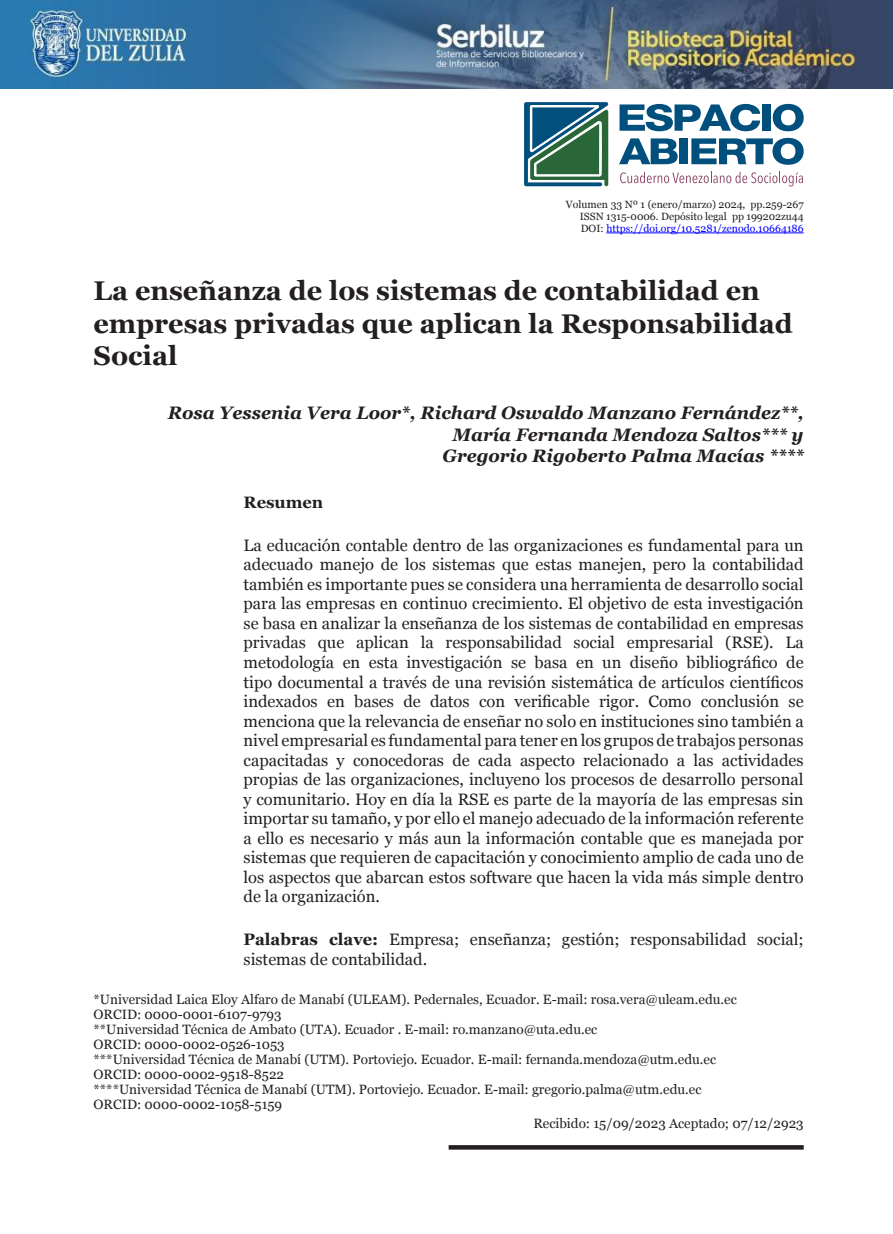
<style>
.page{position:relative;width:893px;height:1234px;background:#fff}
.page>*{position:absolute;margin:0;border:0;box-sizing:border-box;transform-origin:0 0}
.t1{font:700 27px/32.4px "Georgia";color:#231f20}
.t2{font:italic 700 18px/21.6px "Georgia";color:#231f20;text-align:right}
.t3{font:16.5px/19.5px "Georgia";color:#231f20;text-align:justify}
.t4{font:700 16.5px "Georgia";color:#231f20}
.t5{font:13.5px/15px "Georgia";color:#231f20}
.t6{font:10.5px/12px "Georgia";color:#231f20;text-align:justify}
.s1{color:#00f}
.s2{font-weight:700}
</style>
<div class="page">
<svg style="left:524px;top:102px;width:84px;height:85px;background:#477e7b"></svg>
<svg style="left:619px;top:138px;width:59px;height:26px"></svg>
<div style="left:680px;top:138px;width:8px;height:26px;background:#004f7d"></div>
<svg style="left:691px;top:138px;width:113px;height:27px"></svg>
<svg style="left:619px;top:104px;width:141px;height:27px"></svg>
<div style="left:762px;top:104px;width:8px;height:27px;background:#004f7d"></div>
<svg style="left:773px;top:104px;width:31px;height:27px"></svg>
<svg style="left:620px;top:172px;width:183px;height:14px"></svg>
<svg style="left:449px;top:1145px;width:355px;height:4px"></svg>
<img style="left:0;top:0;width:893px;height:88px">
<hr style="left:606px;top:232px;width:198px;height:1px;background:#00f">
<p class="t6" style="left:580px;top:198px;width:225px;text-indent:-14px">Volumen 33 Nº 1 (enero/marzo) 2024, pp.259-267<br>ISSN 1315-0006. Depósito legal pp 199202zu44<br>DOI: <span class="s1">https://doi.org/10.5281/zenodo.10664186</span></p>
<h1 class="t1" style="left:94px;top:274px;width:701px">La enseñanza de los sistemas de contabilidad en empresas privadas que aplican la Responsabilidad<br>Social</h1>
<p class="t2" style="left:168px;top:402px;width:637px">Rosa Yessenia Vera Loor*, Richard Oswaldo Manzano Fernández**,<br>María Fernanda Mendoza Saltos*** y<br>Gregorio Rigoberto Palma Macías ****</p>
<p class="t4" style="left:244px;top:491px;width:81px">Resumen</p>
<p class="t3" style="left:244px;top:535px;width:562px">La educación contable dentro de las organizaciones es fundamental para un adecuado manejo de los sistemas que estas manejen, pero la contabilidad también es importante pues se considera una herramienta de desarrollo social para las empresas en continuo crecimiento. El objetivo de esta investigación se basa en analizar la enseñanza de los sistemas de contabilidad en empresas privadas que aplican la responsabilidad social empresarial (RSE). La metodología en esta investigación se basa en un diseño bibliográfico de tipo documental a través de una revisión sistemática de artículos científicos indexados en bases de datos con verificable rigor. Como conclusión se menciona que la relevancia de enseñar no solo en instituciones sino también a nivel empresarial es fundamental para tener en los grupos de trabajos personas capacitadas y conocedoras de cada aspecto relacionado a las actividades propias de las organizaciones, incluyeno los procesos de desarrollo personal y comunitario. Hoy en día la RSE es parte de la mayoría de las empresas sin importar su tamaño, y por ello el manejo adecuado de la información referente a ello es necesario y más aun la información contable que es manejada por sistemas que requieren de capacitación y conocimiento amplio de cada uno de los aspectos que abarcan estos software que hacen la vida más simple dentro de la organización.</p>
<p class="t3" style="left:244px;top:930px;width:562px"><span class="s2">Palabras clave:</span> Empresa; enseñanza; gestión; responsabilidad social; sistemas de contabilidad.</p>
<p class="t5" style="left:94px;top:991px;width:645px">*Universidad Laica Eloy Alfaro de Manabí (ULEAM). Pedernales, Ecuador. E-mail: rosa.vera@uleam.edu.ec ORCID: 0000-0001-6107-9793<br>**Universidad Técnica de Ambato (UTA). Ecuador . E-mail: ro.manzano@uta.edu.ec<br>ORCID: 0000-0002-0526-1053<br>***Universidad Técnica de Manabí (UTM). Portoviejo. Ecuador. E-mail: fernanda.mendoza@utm.edu.ec ORCID: 0000-0002-9518-8522<br>****Universidad Técnica de Manabí (UTM). Portoviejo. Ecuador. E-mail: gregorio.palma@utm.edu.ec ORCID: 0000-0002-1058-5159</p>
<p class="t5" style="left:533px;top:1115px;width:272px">Recibido: 15/09/2023 Aceptado; 07/12/2923</p>
</div>
